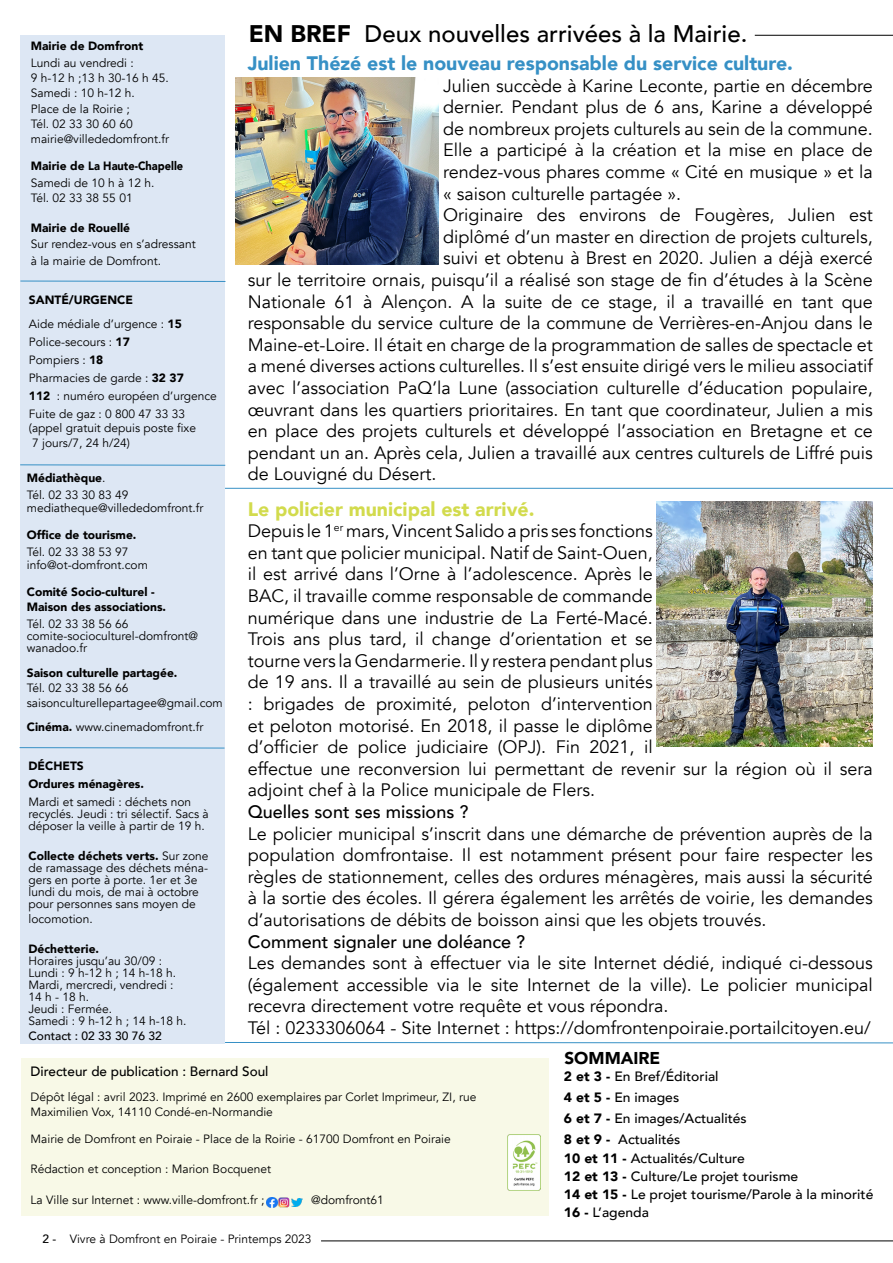
<style>
.page{position:relative;width:893px;height:1263px;background:#fff}
.page>*{position:absolute;margin:0;border:0;box-sizing:border-box;transform-origin:0 0}
.t1{font:500 24px "Avenir";color:#000}
.t2{font:900 19.5px "Avenir";color:#3690c5}
.t3{font:900 19.5px "Avenir";color:#d2db4d}
.t4{font:18px/21.6px "Avenir";color:#000}
.t5{font:500 18px "Avenir";color:#000}
.t6{font:900 17.1px "Avenir";color:#000}
.t7{font:500 13.5px/21px "Avenir";color:#000}
.t8{font:12px/12px "Avenir";color:#000}
.t9{font:900 12px/15px "Avenir";color:#000}
.t10{font:500 12px "Avenir";color:#000}
.s1{font-weight:900}
.s2{font-weight:500}
</style>
<div class="page">
<hr style="left:321px;top:1240px;width:572px;height:1px;background:#000">
<hr style="left:221px;top:488px;width:672px;height:1px;background:#3690c5">
<div style="left:21px;top:35px;width:204px;height:1009px;background:#dde7f4"></div>
<div style="left:21px;top:1058px;width:528px;height:157px;background:#f8f9e7"></div>
<img style="left:507px;top:1134px;width:34px;height:56px">
<hr style="left:20px;top:747px;width:205px;height:1px;background:#3690c5">
<hr style="left:20px;top:464px;width:205px;height:2px;background:#3690c5">
<hr style="left:20px;top:281px;width:205px;height:1px;background:#3690c5">
<hr style="left:225px;top:1042px;width:668px;height:1px;background:#3690c5">
<svg style="left:266px;top:1197px;width:36px;height:11px"></svg>
<img style="left:657px;top:501px;width:216px;height:246px">
<hr style="left:755px;top:35px;width:138px;height:1px;background:#000">
<img style="left:235px;top:77px;width:204px;height:187px">
<p class="t9" style="left:31px;top:38px;width:114px">Mairie de Domfront</p>
<p class="t8" style="left:31px;top:55px;width:140px;line-height:15px">Lundi au vendredi :<br>9 h-12 h ;13 h 30-16 h 45.<br>Samedi : 10 h-12 h.</p>
<p class="t8" style="left:31px;top:102px;width:140px;line-height:15px">Place de la Roirie ;<br>Tél. 02 33 30 60 60 mairie@villededomfront.fr</p>
<p class="t9" style="left:31px;top:158px;width:154px">Mairie de La Haute-Chapelle</p>
<p class="t8" style="left:31px;top:175px;width:125px;line-height:15px">Samedi de 10 h à 12 h.<br>Tél. 02 33 38 55 01</p>
<p class="t9" style="left:31px;top:220px;width:101px">Mairie de Rouellé</p>
<p class="t8" style="left:31px;top:236px;width:166px;line-height:16.5px">Sur rendez-vous en s’adressant à la mairie de Domfront.</p>
<p class="t8" style="left:29px;top:288px;width:154px;line-height:24px"><span class="s1">SANTÉ/URGENCE<br></span>Aide médiale d’urgence : <span class="s1">15</span></p>
<p class="t8" style="left:29px;top:333px;width:190px;line-height:18px">Police-secours : <span class="s1">17<br></span>Pompiers : <span class="s1">18<br></span>Pharmacies de garde : <span class="s1">32 37<br>112</span> : numéro européen d’urgence<br>Fuite de gaz : 0 800 47 33 33</p>
<p class="t8" style="left:29px;top:421px;width:169px;line-height:14.4px">(appel gratuit depuis poste fixe<br>7 jours/7, 24 h/24)</p>
<p class="t8" style="left:27px;top:470px;width:103px;line-height:16.5px"><span class="s1">Médiathèque</span>.<br>Tél. 02 33 30 83 49</p>
<p class="t8" style="left:27px;top:502px;width:178px">mediatheque@villededomfront.fr</p>
<p class="t9" style="left:27px;top:527px;width:111px">Office de tourisme.</p>
<p class="t8" style="left:27px;top:545px;width:123px;line-height:13.5px">Tél. 02 33 38 53 97 info@ot-domfront.com</p>
<p class="t9" style="left:27px;top:584px;width:141px">Comité Socio-culturel -<br>Maison des associations.</p>
<p class="t8" style="left:27px;top:618px;width:173px">Tél. 02 33 38 56 66 comite-socioculturel-domfront@ wanadoo.fr</p>
<p class="t9" style="left:27px;top:665px;width:152px">Saison culturelle partagée.</p>
<p class="t8" style="left:27px;top:681px;width:198px;line-height:15px">Tél. 02 33 38 56 66 saisonculturellepartagee@gmail.com</p>
<p class="t8" style="left:27px;top:721px;width:178px"><span class="s1">Cinéma.</span> www.cinemadomfront.fr</p>
<p class="t9" style="left:28px;top:757px;width:117px;line-height:18px">DÉCHETS<br>Ordures ménagères.</p>
<p class="t8" style="left:28px;top:796px;width:182px">Mardi et samedi : déchets non recyclés. Jeudi : tri sélectif. Sacs à déposer la veille à partir de 19 h.</p>
<p class="t8" style="left:28px;top:850px;width:181px"><span class="s1">Collecte déchets verts.</span> Sur zone de ramassage des déchets ména&shy;gers en porte à porte. 1er et 3e lundi du mois, de mai à octobre pour personnes sans moyen de</p>
<p class="t8" style="left:28px;top:913px;width:66px">locomotion.</p>
<p class="t9" style="left:28px;top:941px;width:72px">Déchetterie.</p>
<p class="t8" style="left:28px;top:955px;width:160px">Horaires jusqu’au 30/09 :<br>Lundi : 9 h-12 h ; 14 h-18 h.<br>Mardi, mercredi, vendredi :<br>14 h - 18 h.<br>Jeudi : Fermée.<br>Samedi : 9 h-12 h ; 14 h-18 h.</p>
<p class="t10" style="left:28px;top:1026px;width:135px">Contact : 02 33 30 76 32</p>
<h1 class="t1" style="left:249px;top:13px;width:500px"><span class="s1">EN BREF</span> Deux nouvelles arrivées à la Mairie.</h1>
<p class="t2" style="left:248px;top:46px;width:547px">Julien Thézé est le nouveau responsable du service culture.</p>
<p class="t4" style="left:443px;top:75px;width:431px">Julien succède à Karine Leconte, partie en décembre</p>
<p class="t4" style="left:443px;top:96px;width:431px">dernier. Pendant plus de 6 ans, Karine a développé</p>
<p class="t4" style="left:443px;top:118px;width:431px">de nombreux projets culturels au sein de la commune.</p>
<p class="t4" style="left:443px;top:140px;width:431px">Elle a participé à la création et la mise en place de</p>
<p class="t4" style="left:443px;top:161px;width:431px">rendez-vous phares comme « Cité en musique » et la</p>
<p class="t4" style="left:443px;top:183px;width:239px">« saison culturelle partagée ».</p>
<p class="t4" style="left:443px;top:204px;width:431px">Originaire des environs de Fougères, Julien est</p>
<p class="t4" style="left:443px;top:226px;width:431px">diplômé d’un master en direction de projets culturels,</p>
<p class="t4" style="left:443px;top:248px;width:431px">suivi et obtenu à Brest en 2020. Julien a déjà exercé</p>
<p class="t4" style="left:248px;top:269px;width:627px">sur le territoire ornais, puisqu’il a réalisé son stage de fin d’études à la Scène</p>
<p class="t4" style="left:248px;top:291px;width:627px">Nationale 61 à Alençon. A la suite de ce stage, il a travaillé en tant que</p>
<p class="t4" style="left:248px;top:312px;width:627px">responsable du service culture de la commune de Verrières-en-Anjou dans le</p>
<p class="t4" style="left:248px;top:334px;width:627px">Maine-et-Loire. Il était en charge de la programmation de salles de spectacle et</p>
<p class="t4" style="left:248px;top:356px;width:627px">a mené diverses actions culturelles. Il s’est ensuite dirigé vers le milieu associatif</p>
<p class="t4" style="left:248px;top:377px;width:627px">avec l’association PaQ’la Lune (association culturelle d’éducation populaire,</p>
<p class="t4" style="left:248px;top:399px;width:627px">œuvrant dans les quartiers prioritaires. En tant que coordinateur, Julien a mis</p>
<p class="t4" style="left:248px;top:420px;width:627px">en place des projets culturels et développé l’association en Bretagne et ce</p>
<p class="t4" style="left:248px;top:442px;width:627px">pendant un an. Après cela, Julien a travaillé aux centres culturels de Liffré puis</p>
<p class="t4" style="left:248px;top:464px;width:190px">de Louvigné du Désert.</p>
<p class="t3" style="left:248px;top:492px;width:288px">Le policier municipal est arrivé.</p>
<p class="t4" style="left:248px;top:520px;width:627px">Depuis le 1<sup>er</sup> mars, Vincent Salido a pris ses fonctions<br>en tant que policier municipal. Natif de Saint-Ouen,<br>il est arrivé dans l’Orne à l’adolescence. Après le<br>BAC, il travaille comme responsable de commande<br>numérique dans une industrie de La Ferté-Macé.<br>Trois ans plus tard, il change d’orientation et se<br>tourne vers la Gendarmerie. Il y restera pendant plus<br>de 19 ans. Il a travaillé au sein de plusieurs unités<br>: brigades de proximité, peloton d’intervention<br>et peloton motorisé. En 2018, il passe le diplôme<br>d’officier de police judiciaire (OPJ). Fin 2021, il<br>effectue une reconversion lui permettant de revenir sur la région où il sera adjoint chef à la Police municipale de Flers.</p>
<p class="t5" style="left:248px;top:796px;width:222px">Quelles sont ses missions ?</p>
<p class="t4" style="left:248px;top:823px;width:627px;text-align:justify">Le policier municipal s’inscrit dans une démarche de prévention auprès de la population domfrontaise. Il est notamment présent pour faire respecter les règles de stationnement, celles des ordures ménagères, mais aussi la sécurité à la sortie des écoles. Il gérera également les arrêtés de voirie, les demandes d’autorisations de débits de boisson ainsi que les objets trouvés.</p>
<p class="t5" style="left:248px;top:926px;width:279px">Comment signaler une doléance ?</p>
<p class="t4" style="left:248px;top:952px;width:627px">Les demandes sont à effectuer via le site Internet dédié, indiqué ci-dessous (également accessible via le site Internet de la ville). Le policier municipal recevra directement votre requête et vous répondra.<br>Tél : 0233306064 - Site Internet : https://domfrontenpoiraie.portailcitoyen.eu/</p>
<p class="t7" style="left:31px;top:1060px;width:239px">Directeur de publication : Bernard Soul</p>
<p class="t8" style="left:31px;top:1090px;width:447px;line-height:15px">Dépôt légal : avril 2023. Imprimé en 2600 exemplaires par Corlet Imprimeur, ZI, rue<br>Maximilien Vox, 14110 Condé-en-Normandie</p>
<p class="t8" style="left:31px;top:1133px;width:422px">Mairie de Domfront en Poiraie - Place de la Roirie - 61700 Domfront en Poiraie</p>
<p class="t8" style="left:31px;top:1163px;width:242px">Rédaction et conception : Marion Bocquenet</p>
<p class="t8" style="left:31px;top:1194px;width:235px">La Ville sur Internet : www.ville-domfront.fr ;</p>
<p class="t8" style="left:311px;top:1194px;width:74px">@domfront61</p>
<p class="t8" style="left:43px;top:1233px;width:270px"><span class="s2">2 -</span> Vivre à Domfront en Poiraie - Printemps 2023</p>
<p class="t6" style="left:564px;top:1044px;width:97px">SOMMAIRE</p>
<p class="t7" style="left:564px;top:1065px;width:185px"><span class="s1">2 et 3 -</span> En Bref/Éditorial<br><span class="s1">4 et 5 -</span> En images<br><span class="s1">6 et 7 -</span> En images/Actualités<br><span class="s1">8 et 9 -</span> Actualités</p>
<p class="t7" style="left:564px;top:1148px;width:311px;line-height:18.3px"><span class="s1">10 et 11 -</span> Actualités/Culture<br><span class="s1">12 et 13 -</span> Culture/Le projet tourisme<br><span class="s1">14 et 15 -</span> Le projet tourisme/Parole à la minorité<br><span class="s1">16 -</span> L’agenda</p>
</div>
